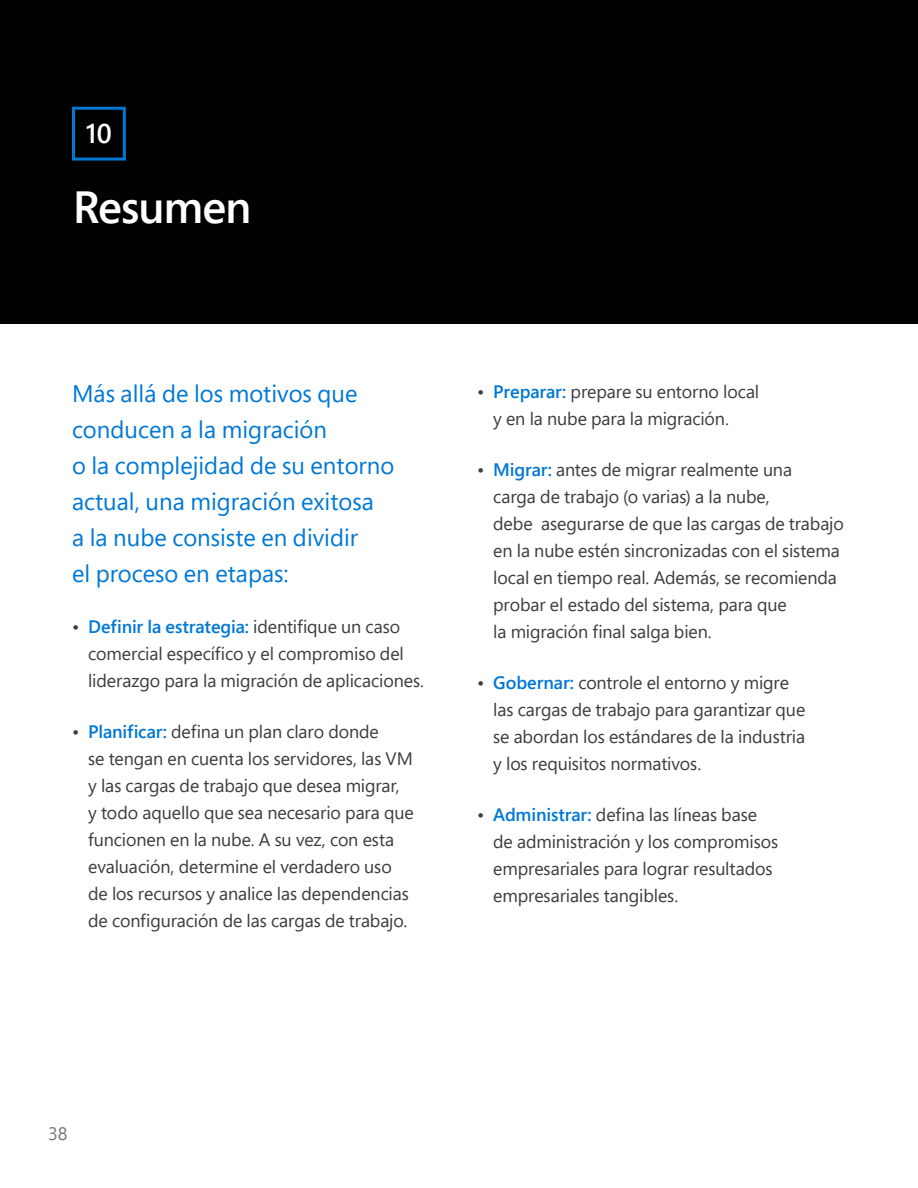
<style>
.page{position:relative;width:918px;height:1188px;background:#fff}
.page>*{position:absolute;margin:0;border:0;box-sizing:border-box;transform-origin:0 0}
.t1{font:600 45px "Segoe Pro";letter-spacing:-.02em;color:#fff}
.t2{font:600 27px "Segoe Pro";color:#fff}
.t3{font:24px/36px "Segoe Pro";color:#0078d4}
.t4{font:18px/27px "Segoe Pro";letter-spacing:-.005em;color:#3c3c41}
.t5{font:18px "Segoe Pro";color:#75757a}
.s1{font-weight:600;color:#0078d4}
</style>
<div class="page">
<div style="left:0;top:0;width:918px;height:324px;background:#000101"></div>
<div style="left:72px;top:107px;width:54px;height:54px;border:3px solid #0078d4"></div>
<h2 class="t2" style="left:86px;top:115px;width:27px">10</h2>
<h1 class="t1" style="left:73px;top:176px;width:180px">Resumen</h1>
<h3 class="t3" style="left:72px;top:375px;width:324px">Más allá de los motivos que conducen a la migración<br>o la complejidad de su entorno actual, una migración exitosa<br>a la nube consiste en dividir<br>el proceso en etapas:</h3>
<p class="t4" style="left:88px;top:613px;width:337px;text-indent:-16px">• <span class="s1">Definir la estrategia:</span> identifique un caso comercial específico y el compromiso del liderazgo para la migración de aplicaciones.</p>
<p class="t4" style="left:88px;top:718px;width:327px;text-indent:-16px">• <span class="s1">Planificar:</span> defina un plan claro donde<br>se tengan en cuenta los servidores, las VM y las cargas de trabajo que desea migrar,<br>y todo aquello que sea necesario para que funcionen en la nube. A su vez, con esta evaluación, determine el verdadero uso de los recursos y analice las dependencias de configuración de las cargas de trabajo.</p>
<p class="t4" style="left:493px;top:377px;width:268px;text-indent:-16px">• <span class="s1">Preparar:</span> prepare su entorno local y en la nube para la migración.</p>
<p class="t4" style="left:493px;top:455px;width:352px;text-indent:-16px">• <span class="s1">Migrar:</span> antes de migrar realmente una<br>carga de trabajo (o varias) a la nube,<br>debe asegurarse de que las cargas de trabajo en la nube estén sincronizadas con el sistema local en tiempo real. Además, se recomienda probar el estado del sistema, para que<br>la migración final salga bien.</p>
<p class="t4" style="left:493px;top:668px;width:314px;text-indent:-16px">• <span class="s1">Gobernar:</span> controle el entorno y migre las cargas de trabajo para garantizar que se abordan los estándares de la industria y los requisitos normativos.</p>
<p class="t4" style="left:493px;top:800px;width:286px;text-indent:-16px">• <span class="s1">Administrar:</span> defina las líneas base de administración y los compromisos empresariales para lograr resultados empresariales tangibles.</p>
<p class="t5" style="left:48px;top:1121px;width:21px">38</p>
</div>
